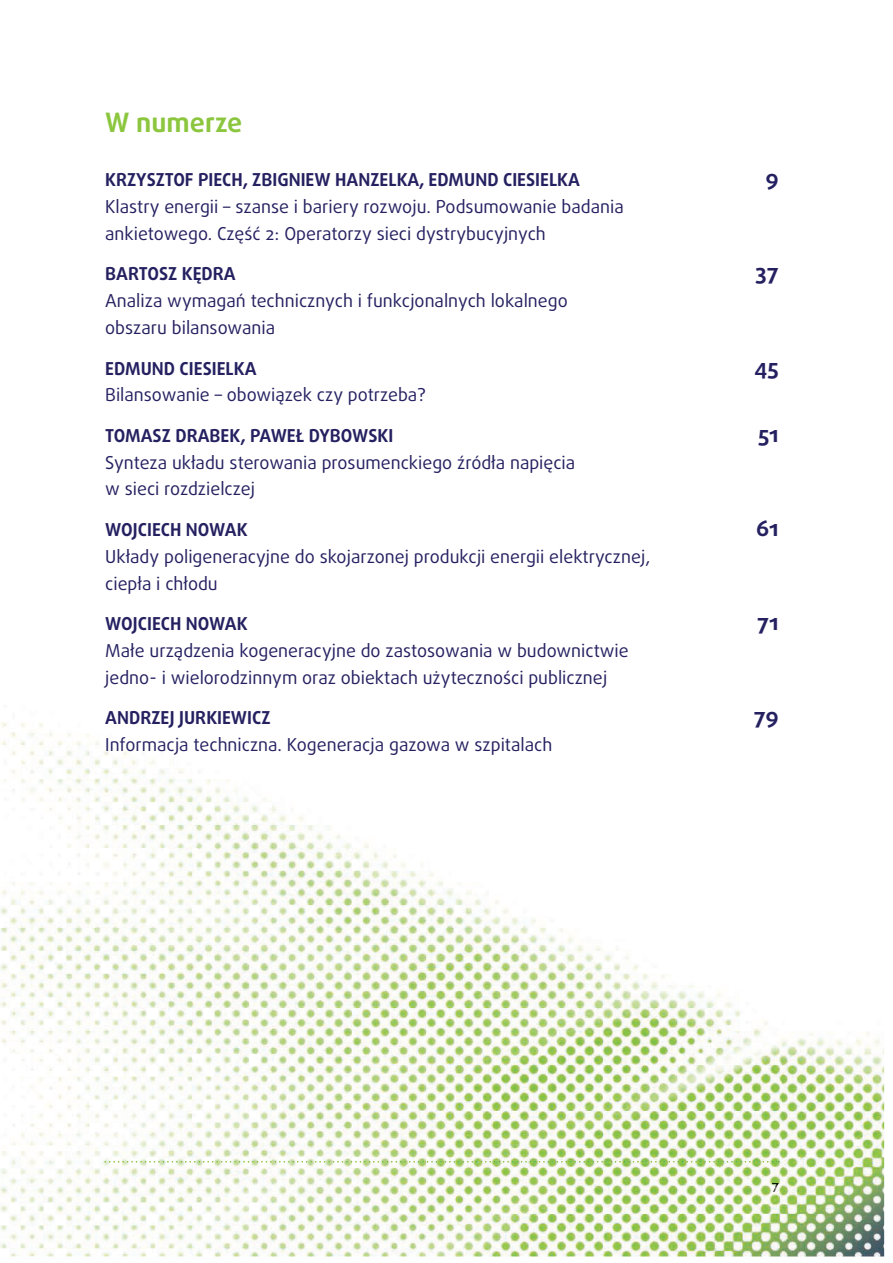
<style>
.page{position:relative;width:893px;height:1263px;background:#fff}
.page>*{position:absolute;margin:0;border:0;box-sizing:border-box;transform-origin:0 0}
.t1{font:700 26.7px "Daxline Pro";color:#8bc63e}
.t2{font:700 22.35px "Daxline Pro";color:#252161}
.t3{font:17.85px/26.7px "Daxline Pro";color:#252161}
.t4{font:700 17.85px "Daxline Pro";color:#252161}
.t5{font:12.6px "Daxline Pro";color:#231f20}
</style>
<div class="page">
<img style="left:0;top:722px;width:884px;height:535px">
<img style="left:104px;top:1161px;width:675px;height:2px">
<svg style="left:773px;top:1183px;width:5px;height:9px"></svg>
<h1 class="t1" style="left:105px;top:112px;width:139px">W numerze</h1>
<p class="t4" style="left:105px;top:172px;width:476px">KRZYSZTOF PIECH, ZBIGNIEW HANZELKA, EDMUND CIESIELKA</p>
<p class="t2" style="left:765px;top:169px;width:15px">9</p>
<p class="t3" style="left:105px;top:194px;width:520px">Klastry energii – szanse i bariery rozwoju. Podsumowanie badania ankietowego. Część 2: Operatorzy sieci dystrybucyjnych</p>
<p class="t4" style="left:105px;top:267px;width:132px">BARTOSZ KĘDRA</p>
<p class="t2" style="left:755px;top:263px;width:25px">37</p>
<p class="t3" style="left:105px;top:289px;width:464px">Analiza wymagań technicznych i funkcjonalnych lokalnego obszaru bilansowania</p>
<p class="t4" style="left:105px;top:361px;width:153px">EDMUND CIESIELKA</p>
<p class="t2" style="left:754px;top:357px;width:26px">45</p>
<p class="t3" style="left:105px;top:383px;width:322px">Bilansowanie – obowiązek czy potrzeba?</p>
<p class="t4" style="left:105px;top:428px;width:289px">TOMASZ DRABEK, PAWEŁ DYBOWSKI</p>
<p class="t2" style="left:758px;top:425px;width:22px">51</p>
<p class="t3" style="left:105px;top:450px;width:471px">Synteza układu sterowania prosumenckiego źródła napięcia w sieci rozdzielczej</p>
<p class="t4" style="left:105px;top:522px;width:144px">WOJCIECH NOWAK</p>
<p class="t2" style="left:756px;top:519px;width:24px">61</p>
<p class="t3" style="left:105px;top:544px;width:546px">Układy poligeneracyjne do skojarzonej produkcji energii elektrycznej, ciepła i chłodu</p>
<p class="t4" style="left:105px;top:616px;width:144px">WOJCIECH NOWAK</p>
<p class="t2" style="left:757px;top:613px;width:23px">71</p>
<p class="t3" style="left:105px;top:638px;width:525px">Małe urządzenia kogeneracyjne do zastosowania w budownictwie jedno- i wielorodzinnym oraz obiektach użyteczności publicznej</p>
<p class="t4" style="left:105px;top:711px;width:167px">ANDRZEJ JURKIEWICZ</p>
<p class="t2" style="left:754px;top:707px;width:27px">79</p>
<p class="t3" style="left:105px;top:733px;width:449px">Informacja techniczna. Kogeneracja gazowa w szpitalach</p>
<p class="t5" style="left:772px;top:1180px;width:8px">7</p>
</div>
